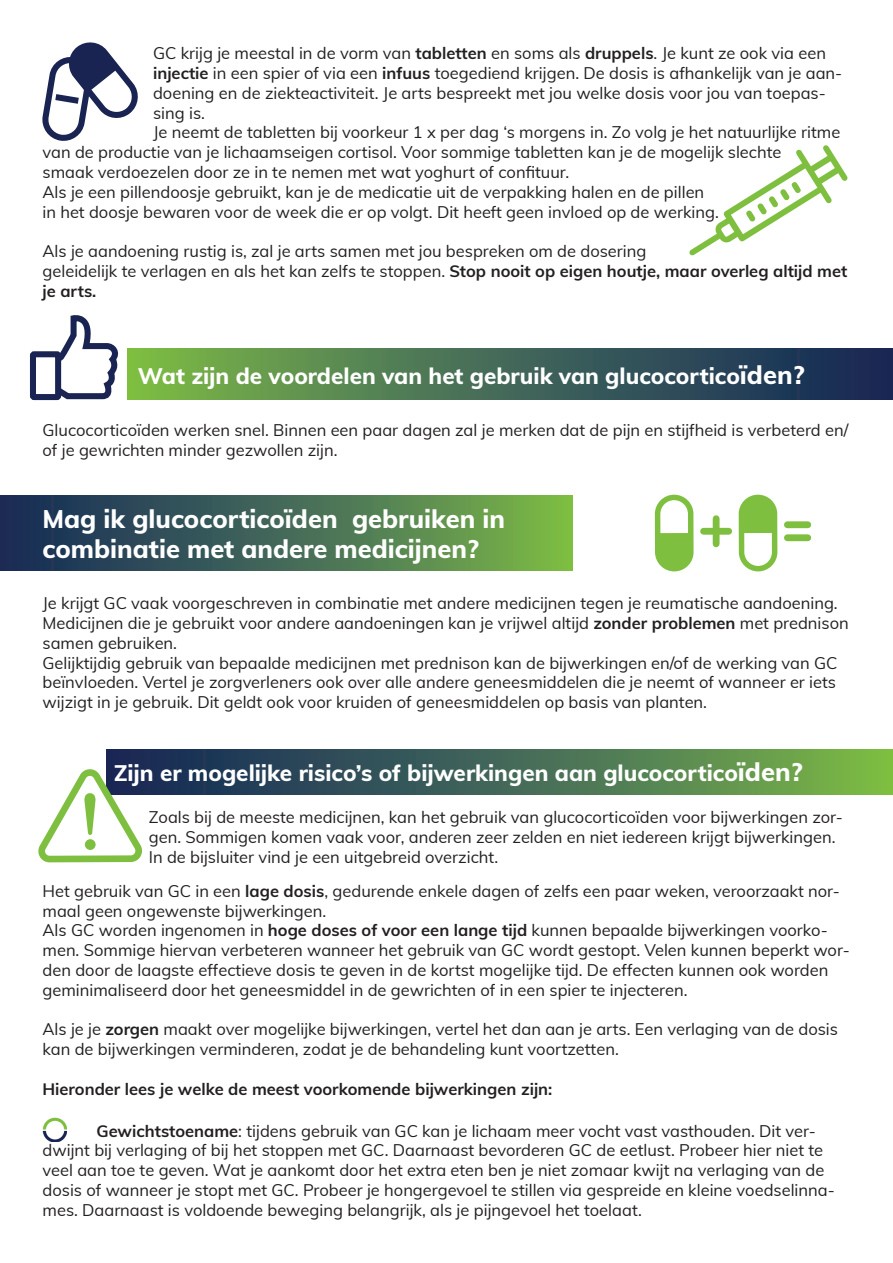
<style>
.page{position:relative;width:893px;height:1263px;background:#fff}
.page>*{position:absolute;margin:0;border:0;box-sizing:border-box;transform-origin:0 0}
.t1{font:800 25.5px "Muli";color:#fff}
.t2{font:800 22.5px "Muli";color:#fff}
.t3{font:16.5px/19.8px "Muli";color:#231f20}
.t4{font:700 16.5px/19.8px "Muli";color:#231f20}
.s1{font-weight:700}
.s2{font-weight:400}
.s3{font-size:25.5px}
</style>
<div class="page">
<div style="left:0;top:496px;width:573px;height:74px;background:linear-gradient(to right,#13255d,#7ab64b)"></div>
<div style="left:128px;top:349px;width:765px;height:51px;background:linear-gradient(to right,#7ab64b,#10215c)"></div>
<svg style="left:689px;top:145px;width:159px;height:111px"></svg>
<div style="left:30px;top:351px;width:31px;height:49px;border:6px solid #192453"></div>
<svg style="left:50px;top:315px;width:69px;height:86px"></svg>
<div style="left:655px;top:495px;width:39px;height:76px;border:5px solid #7ebf3f;border-radius:17px"></div>
<svg style="left:654px;top:531px;width:40px;height:39px;background:#91c85b"></svg>
<div style="left:739px;top:495px;width:38px;height:76px;border:5px solid #7ebf3f;border-radius:17px"></div>
<svg style="left:738px;top:496px;width:40px;height:39px;background:#91c85b"></svg>
<div style="left:704px;top:528px;width:25px;height:7px;background:#7ebf3f"></div>
<div style="left:713px;top:519px;width:6px;height:25px;background:#7ebf3f"></div>
<div style="left:787px;top:521px;width:21px;height:7px;background:#7ebf3f"></div>
<div style="left:787px;top:534px;width:21px;height:7px;background:#7ebf3f"></div>
<div style="left:107px;top:749px;width:786px;height:46px;background:linear-gradient(to right,#0e1f5f,#7bb74a)"></div>
<svg style="left:38px;top:749px;width:112px;height:114px"></svg>
<svg style="left:159px;top:749px;width:26px;height:46px"></svg>
<svg style="left:44px;top:42px;width:94px;height:99px"></svg>
<img style="left:43px;top:1118px;width:24px;height:24px">
<p class="t3" style="left:153px;top:42px;width:691px">GC krijg je meestal in de vorm van <span class="s1">tabletten</span> en soms als <span class="s1">druppels</span>. Je kunt ze ook via een <span class="s1">injectie</span> in een spier of via een <span class="s1">infuus</span> toegediend krijgen. De dosis is afhankelijk van je aan&shy;doening en de ziekteactiviteit. Je arts bespreekt met jou welke dosis voor jou van toepas&shy;sing is.</p>
<p class="t3" style="left:153px;top:122px;width:689px">Je neemt de tabletten bij voorkeur 1 x per dag ‘s morgens in. Zo volg je het natuurlijke ritme</p>
<p class="t3" style="left:43px;top:142px;width:740px">van de productie van je lichaamseigen cortisol. Voor sommige tabletten kan je de mogelijk slechte</p>
<p class="t3" style="left:43px;top:161px;width:528px">smaak verdoezelen door ze in te nemen met wat yoghurt of confituur.</p>
<p class="t3" style="left:43px;top:181px;width:663px">Als je een pillendoosje gebruikt, kan je de medicatie uit de verpakking halen en de pillen</p>
<p class="t3" style="left:43px;top:201px;width:678px">in het doosje bewaren voor de week die er op volgt. Dit heeft geen invloed op de werking.</p>
<p class="t3" style="left:43px;top:241px;width:605px">Als je aandoening rustig is, zal je arts samen met jou bespreken om de dosering</p>
<p class="t4" style="left:43px;top:260px;width:806px"><span class="s2">geleidelijk te verlagen en als het kan zelfs te stoppen.</span> Stop nooit op eigen houtje, maar overleg altijd met je arts.</p>
<p class="t2" style="left:138px;top:360px;width:668px">Wat zijn de voordelen van het gebruik van glucocortico<span class="s3">ïden?</span></p>
<p class="t3" style="left:43px;top:419px;width:807px">Glucocorticoïden werken snel. Binnen een paar dagen zal je merken dat de pijn en stijfheid is verbeterd en/ of je gewrichten minder gezwollen zijn.</p>
<p class="t1" style="left:43px;top:500px;width:464px">Mag ik glucocorticoïden gebruiken in</p>
<p class="t1" style="left:43px;top:530px;width:438px">combinatie met andere medicijnen?</p>
<p class="t3" style="left:43px;top:592px;width:808px">Je krijgt GC vaak voorgeschreven in combinatie met andere medicijnen tegen je reumatische aandoening.<br>Medicijnen die je gebruikt voor andere aandoeningen kan je vrijwel altijd <span class="s1">zonder problemen</span> met prednison samen gebruiken.</p>
<p class="t3" style="left:43px;top:652px;width:796px;text-align:justify">Gelijktijdig gebruik van bepaalde medicijnen met prednison kan de bijwerkingen en/of de werking van GC beïnvloeden. Vertel je zorgverleners ook over alle andere geneesmiddelen die je neemt of wanneer er iets wijzigt in je gebruik. Dit geldt ook voor kruiden of geneesmiddelen op basis van planten.</p>
<p class="t2" style="left:114px;top:756px;width:690px">Zijn er mogelijke risico’s of bijwerkingen aan glucocortico<span class="s3">ïden?</span></p>
<p class="t3" style="left:149px;top:806px;width:696px">Zoals bij de meeste medicijnen, kan het gebruik van glucocorticoïden voor bijwerkingen zor&shy;gen. Sommigen komen vaak voor, anderen zeer zelden en niet iedereen krijgt bijwerkingen.<br>In de bijsluiter vind je een uitgebreid overzicht.</p>
<p class="t3" style="left:43px;top:880px;width:799px">Het gebruik van GC in een <span class="s1">lage dosis</span>, gedurende enkele dagen of zelfs een paar weken, veroorzaakt nor&shy;maal geen ongewenste bijwerkingen.</p>
<p class="t3" style="left:43px;top:920px;width:809px">Als GC worden ingenomen in <span class="s1">hoge doses of voor een lange tijd</span> kunnen bepaalde bijwerkingen voorko&shy;men. Sommige hiervan verbeteren wanneer het gebruik van GC wordt gestopt. Velen kunnen beperkt wor&shy;den door de laagste effectieve dosis te geven in de kortst mogelijke tijd. De effecten kunnen ook worden geminimaliseerd door het geneesmiddel in de gewrichten of in een spier te injecteren.</p>
<p class="t3" style="left:43px;top:1019px;width:797px">Als je je <span class="s1">zorgen</span> maakt over mogelijke bijwerkingen, vertel het dan aan je arts. Een verlaging van de dosis kan de bijwerkingen verminderen, zodat je de behandeling kunt voortzetten.</p>
<p class="t4" style="left:43px;top:1078px;width:511px">Hieronder lees je welke de meest voorkomende bijwerkingen zijn:</p>
<p class="t3" style="left:43px;top:1120px;width:794px;text-indent:54px"><span class="s1">Gewichtstoename</span>: tijdens gebruik van GC kan je lichaam meer vocht vast vasthouden. Dit ver&shy;dwijnt bij verlaging of bij het stoppen met GC. Daarnaast bevorderen GC de eetlust. Probeer hier niet te veel aan toe te geven. Wat je aankomt door het extra eten ben je niet zomaar kwijt na verlaging van de dosis of wanneer je stopt met GC. Probeer je hongergevoel te stillen via gespreide en kleine voedselinna&shy;mes. Daarnaast is voldoende beweging belangrijk, als je pijngevoel het toelaat.</p>
</div>
